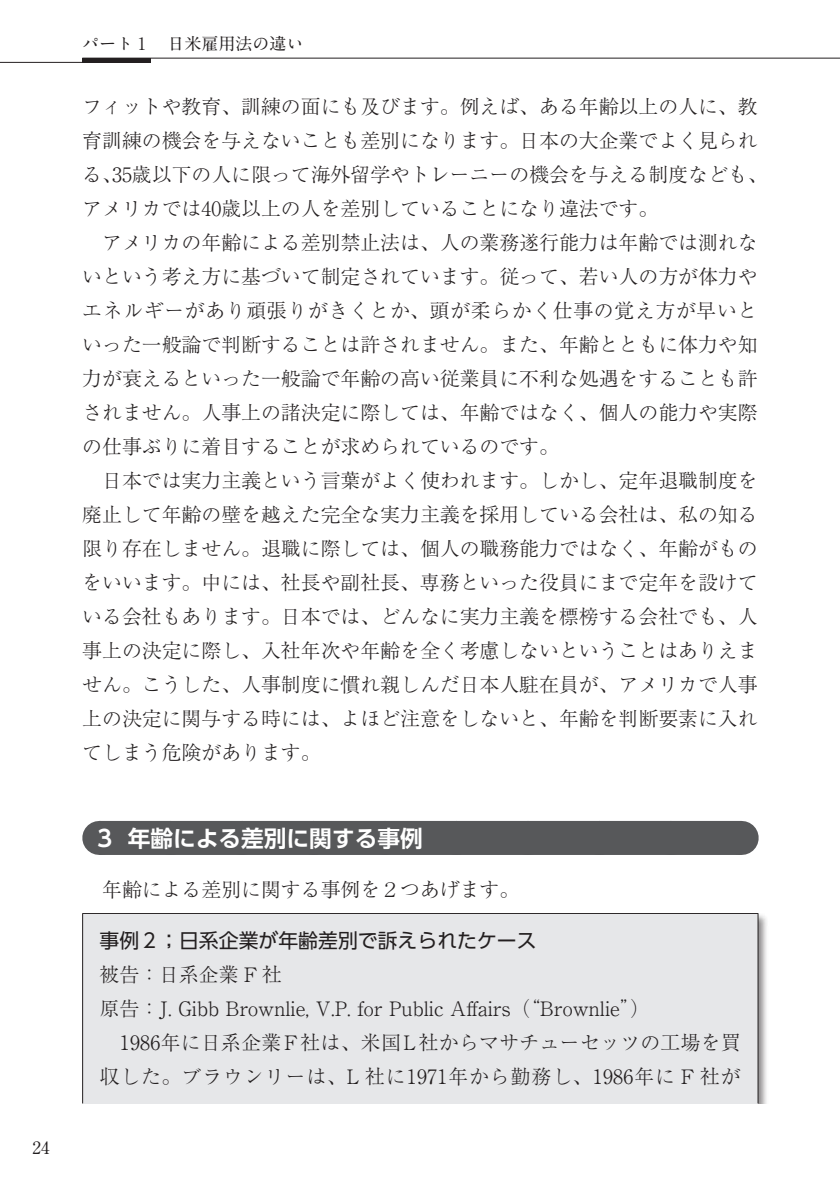
<style>
.page{position:relative;width:840px;height:1191px;background:#fff}
.page>*{position:absolute;margin:0;border:0;box-sizing:border-box;transform-origin:0 0}
.t1{font:700 22.6px "UD Shin Go Pro De";color:#fff}
.t2{font:300 19.8px/34px "Ryumin Pro";color:#231f20}
.t3{font:19.8px "UD Shin Go Pro";color:#231f20}
.t4{font:700 17px "A1 Mincho Std";color:#231f20}
</style>
<div class="page">
<hr style="left:0;top:62px;width:150px;height:1px;background:#231f20">
<hr style="left:82px;top:58px;width:757px;height:1px;background:#231f20">
<hr style="left:82px;top:58px;width:68px;height:4px;background:#231f20">
<div style="left:99px;top:821px;width:641px;height:34px;background:#57585a"></div>
<hr style="left:740px;top:821px;width:1px;height:34px;background:#57585a">
<div style="left:82px;top:913px;width:675px;height:190px;background:#e6e7e9"></div>
<hr style="left:82px;top:913px;width:676px;height:1px;background:#231f20">
<hr style="left:82px;top:913px;width:1px;height:190px;background:#231f20">
<hr style="left:757px;top:913px;width:1px;height:190px;background:#231f20">
<p class="t4" style="left:33px;top:1133px;width:19px">24</p>
<p class="t4" style="left:82px;top:30px;width:223px">パート１　日米雇用法の違い</p>
<p class="t2" style="left:82px;top:88px;width:686px">フィットや教育、訓練の面にも及びます。例えば、ある年齢以上の人に、教育訓練の機会を与えないことも差別になります。日本の大企業でよく見られる、35歳以下の人に限って海外留学やトレーニーの機会を与える制度なども、アメリカでは40歳以上の人を差別していることになり違法です。<br>　アメリカの年齢による差別禁止法は、人の業務遂行能力は年齢では測れないという考え方に基づいて制定されています。従って、若い人の方が体力やエネルギーがあり頑張りがきくとか、頭が柔らかく仕事の覚え方が早いといった一般論で判断することは許されません。また、年齢とともに体力や知力が衰えるといった一般論で年齢の高い従業員に不利な処遇をすることも許されません。人事上の諸決定に際しては、年齢ではなく、個人の能力や実際の仕事ぶりに着目することが求められているのです。<br>　日本では実力主義という言葉がよく使われます。しかし、定年退職制度を廃止して年齢の壁を越えた完全な実力主義を採用している会社は、私の知る限り存在しません。退職に際しては、個人の職務能力ではなく、年齢がものをいいます。中には、社長や副社長、専務といった役員にまで定年を設けている会社もあります。日本では、どんなに実力主義を標榜する会社でも、人事上の決定に際し、入社年次や年齢を全く考慮しないということはありえません。こうした、人事制度に慣れ親しんだ日本人駐在員が、アメリカで人事上の決定に関与する時には、よほど注意をしないと、年齢を判断要素に入れてしまう危険があります。</p>
<p class="t1" style="left:94px;top:819px;width:330px">３ 年齢による差別に関する事例</p>
<p class="t2" style="left:82px;top:870px;width:438px">　年齢による差別に関する事例を２つあげます。</p>
<p class="t3" style="left:100px;top:924px;width:438px">事例２；日系企業が年齢差別で訴えられたケース</p>
<p class="t2" style="left:100px;top:956px;width:642px">被告：日系企業 F 社<br>原告：J. Gibb Brownlie, V.P. for Public Affairs（“Brownlie”）<br>　1986年に日系企業F社は、米国L社からマサチューセッツの工場を買収した。ブラウンリーは、L 社に1971年から勤務し、1986年に F 社が</p>
</div>
